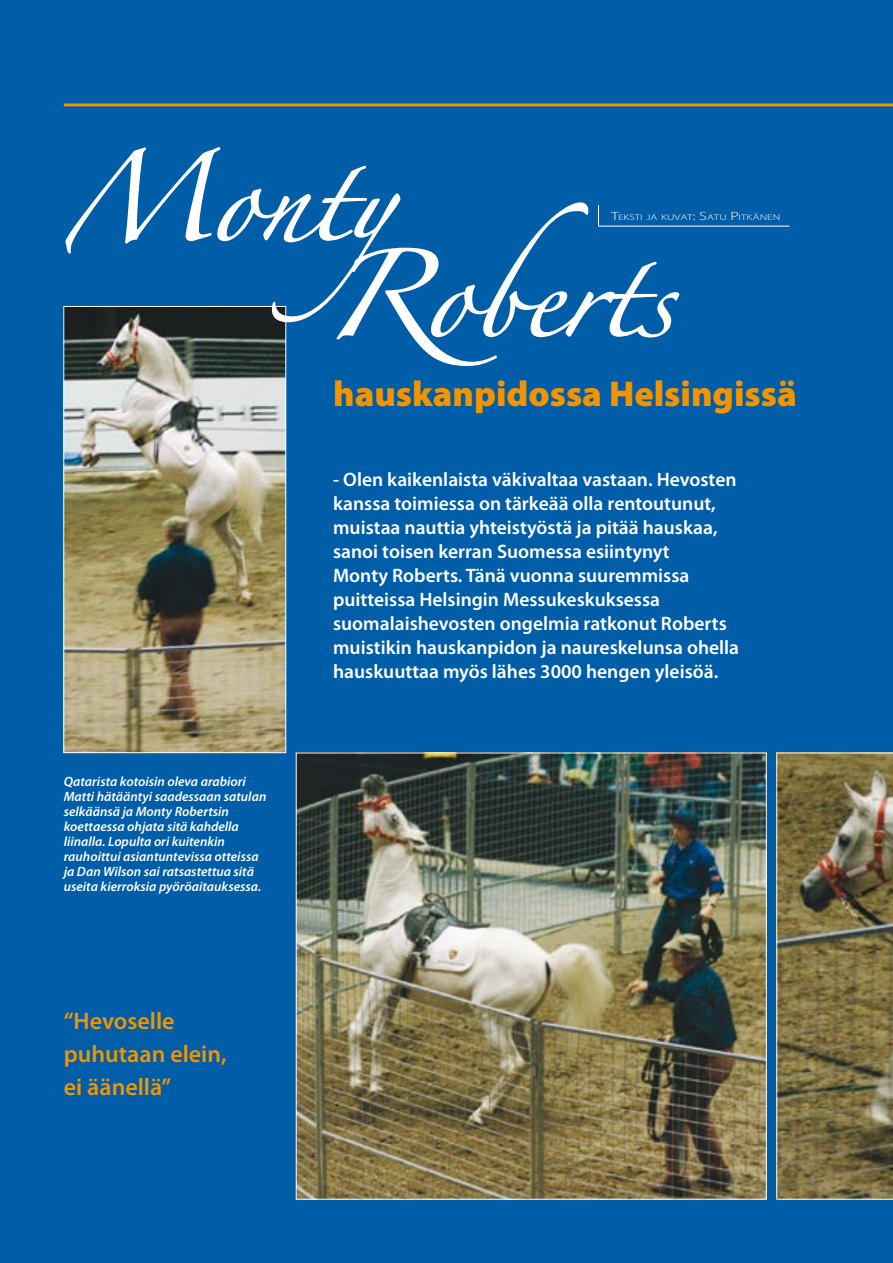
<style>
.page{position:relative;width:893px;height:1263px;background:#005da8}
.page>*{position:absolute;margin:0;border:0;box-sizing:border-box;transform-origin:0 0}
.t1{font:78px "Zapfino";color:#fff}
.t2{font:900 36px "Myriad Pro";color:#f29400}
.t3{font:600 24px/33px "Myriad Pro";color:#f29400}
.t4{font:600 19.5px/24px "Myriad Pro";color:#fff}
.t5{font:italic 600 13.5px/15px "Myriad Pro";color:#fff}
.t6{font:300 8.4px "Myriad Pro";color:#fff;scale:1.4 1}
.s1{font-size:12px}
</style>
<div class="page">
<img style="left:298px;top:754px;width:467px;height:443px">
<img style="left:776px;top:752px;width:117px;height:447px">
<img style="left:65px;top:367px;width:219px;height:384px">
<div style="left:63px;top:306px;width:223px;height:447px;border:1px solid #fff"></div>
<svg style="left:65px;top:147px;width:615px;height:220px"></svg>
<hr style="left:598px;top:226px;width:191px;height:1px;background:#fff">
<hr style="left:64px;top:103px;width:829px;height:3px;background:#f29400">
<h1 class="t1" style="left:64px;top:166px;width:413px">Monty</h1>
<h1 class="t1" style="left:324px;top:262px;width:351px">Roberts</h1>
<p class="t6" style="left:611px;top:212px;width:122px"><span class="s1">T</span>EKSTI JA KUVAT<span class="s1">: S</span>ATU <span class="s1">P</span>ITKÄNEN</p>
<h2 class="t2" style="left:333px;top:370px;width:465px">hauskanpidossa Helsingissä</h2>
<p class="t5" style="left:64px;top:773px;width:204px">Qatarista kotoisin oleva arabiori Matti hätääntyi saadessaan satulan selkäänsä ja Monty Robertsin koettaessa ohjata sitä kahdella liinalla. Lopulta ori kuitenkin rauhoittui asiantuntevissa otteissa ja Dan Wilson sai ratsastettua sitä useita kierroksia pyöröaitauksessa.</p>
<p class="t3" style="left:64px;top:1004px;width:165px">“Hevoselle puhutaan elein, ei äänellä”</p>
<p class="t4" style="left:333px;top:466px;width:408px">- Olen kaikenlaista väkivaltaa vastaan. Hevosten kanssa toimiessa on tärkeää olla rentoutunut, muistaa nauttia yhteistyöstä ja pitää hauskaa, sanoi toisen kerran Suomessa esiintynyt<br>Monty Roberts. Tänä vuonna suuremmissa puitteissa Helsingin Messukeskuksessa suomalaishevosten ongelmia ratkonut Roberts muistikin hauskanpidon ja naureskelunsa ohella hauskuuttaa myös lähes 3000 hengen yleisöä.</p>
</div>
